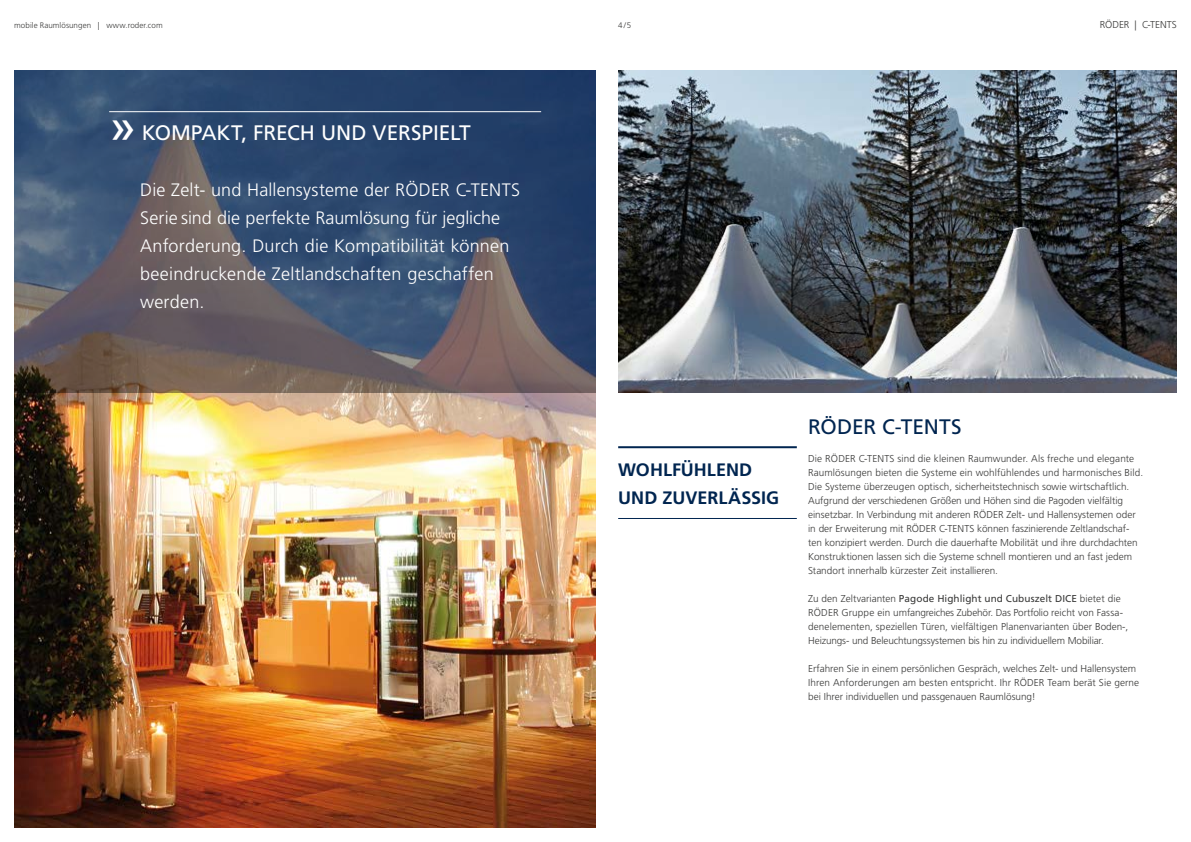
<style>
.page{position:relative;width:1191px;height:842px;background:#fff}
.page>*{position:absolute;margin:0;border:0;box-sizing:border-box;transform-origin:0 0}
.t1{font:48px "Frutiger LT Pro";color:#fff}
.t2{font:21px "Frutiger LT Pro";letter-spacing:-.005em;color:#fff}
.t3{font:21px "Frutiger LT Pro";letter-spacing:-.005em;color:#002550}
.t4{font:300 18px/28px "Frutiger LT Pro";letter-spacing:.01em;color:#fff}
.t5{font:700 18px/28px "Frutiger LT Pro";color:#002550}
.t6{font:300 10px/14px "Frutiger LT Pro";color:#3a3a39}
.t7{font:300 8px "Frutiger LT Pro";letter-spacing:.01em;color:#3a3a39}
.s1{font-weight:400}
</style>
<div class="page">
<img style="left:14px;top:392px;width:581px;height:436px">
<svg style="left:14px;top:70px;width:581px;height:322px;background:#445169"></svg>
<hr style="left:109px;top:111px;width:432px;height:1px;background:#fff">
<img style="left:618px;top:70px;width:558px;height:322px">
<hr style="left:618px;top:446px;width:179px;height:2px;background:#002550">
<hr style="left:618px;top:518px;width:179px;height:1px;background:#002550">
<p class="t7" style="left:14px;top:21px;width:150px">mobile Raumlösungen | www.roder.com</p>
<p class="t7" style="left:618px;top:21px;width:15px">4/5</p>
<p class="t6" style="left:1099px;top:18px;width:79px">RÖDER | C-TENTS</p>
<h1 class="t1" style="left:109px;top:98px;width:28px">»</h1>
<h2 class="t2" style="left:142px;top:121px;width:330px">KOMPAKT, FRECH UND VERSPIELT</h2>
<h3 class="t4" style="left:140px;top:176px;width:381px">Die Zelt- und Hallensysteme der RÖDER C-TENTS Serie sind die perfekte Raumlösung für jegliche Anforderung. Durch die Kompatibilität können beeindruckende Zeltlandschaften geschaffen werden.</h3>
<h3 class="t5" style="left:618px;top:456px;width:163px">WOHLFÜHLEND<br>UND ZUVERLÄSSIG</h3>
<h2 class="t3" style="left:808px;top:415px;width:155px">RÖDER C-TENTS</h2>
<p class="t6" style="left:808px;top:452px;width:336px">Die RÖDER C-TENTS sind die kleinen Raumwunder. Als freche und elegante Raumlösungen bieten die Systeme ein wohlfühlendes und harmonisches Bild.<br>Die Systeme überzeugen optisch, sicherheitstechnisch sowie wirtschaftlich.<br>Aufgrund der verschiedenen Größen und Höhen sind die Pagoden vielfältig einsetzbar. In Verbindung mit anderen RÖDER Zelt- und Hallensystemen oder in der Erweiterung mit RÖDER C-TENTS können faszinierende Zeltlandschaf&shy;ten konzipiert werden. Durch die dauerhafte Mobilität und ihre durchdachten Konstruktionen lassen sich die Systeme schnell montieren und an fast jedem Standort innerhalb kürzester Zeit installieren.</p>
<p class="t6" style="left:808px;top:592px;width:321px">Zu den Zeltvarianten <span class="s1">Pagode Highlight und Cubuszelt DICE</span> bietet die RÖDER Gruppe ein umfangreiches Zubehör. Das Portfolio reicht von Fassa&shy;denelementen, speziellen Türen, vielfältigen Planenvarianten über Boden-, Heizungs- und Beleuchtungssystemen bis hin zu individuellem Mobiliar.</p>
<p class="t6" style="left:808px;top:662px;width:332px">Erfahren Sie in einem persönlichen Gespräch, welches Zelt- und Hallensystem<br>Ihren Anforderungen am besten entspricht. Ihr RÖDER Team berät Sie gerne bei Ihrer individuellen und passgenauen Raumlösung!</p>
</div>
